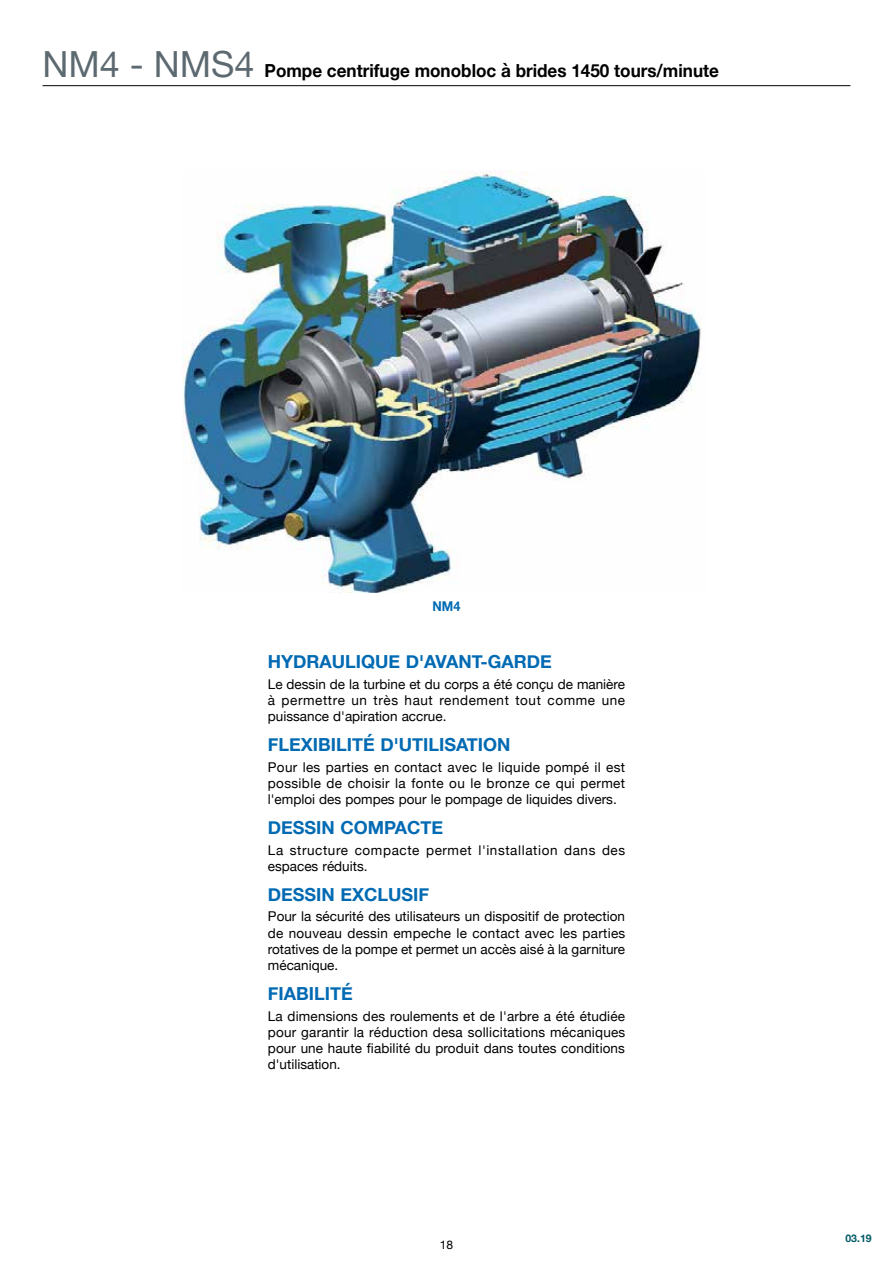
<style>
.page{position:relative;width:893px;height:1263px;background:#fff}
.page>*{position:absolute;margin:0;border:0;box-sizing:border-box;transform-origin:0 0}
.t1{font:700 18px "Helvetica Neue";color:#006ab3}
.t2{font:700 18px "Helvetica Neue";color:#000;scale:.95 1}
.t3{font:13.5px/16.2px "Helvetica Neue";color:#000;text-align:justify}
.t4{font:13.5px/16.2px "Helvetica Neue";letter-spacing:.045em;color:#000}
.t5{font:700 13.5px "Helvetica Neue";color:#006ab3;scale:.94 1}
.t6{font:12px "Helvetica Neue";color:#000}
.t7{font:700 10.5px "Helvetica Neue";color:#005a65}
.s1{font-weight:400;font-size:36px;color:#5d6970}
</style>
<div class="page">
<hr style="left:43px;top:85px;width:807px;height:1px;background:#000">
<img style="left:183px;top:170px;width:519px;height:422px">
<h1 class="t2" style="left:43px;top:56px;width:714px"><span class="s1">NM4 - NMS4</span> Pompe centrifuge monobloc à brides 1450 tours/minute</h1>
<p class="t5" style="left:432px;top:596px;width:31px">NM4</p>
<h1 class="t1" style="left:268px;top:648px;width:285px">HYDRAULIQUE D'AVANT-GARDE</h1>
<p class="t3" style="left:268px;top:675px;width:359px">Le dessin de la turbine et du corps a été conçu de manière à permettre un très haut rendement tout comme une puissance d'apiration accrue.</p>
<h1 class="t1" style="left:268px;top:731px;width:244px">FLEXIBILITÉ D'UTILISATION</h1>
<p class="t3" style="left:268px;top:758px;width:359px">Pour les parties en contact avec le liquide pompé il est possible de choisir la fonte ou le bronze ce qui permet l'emploi des pompes pour le pompage de liquides divers.</p>
<h1 class="t1" style="left:268px;top:813px;width:177px">DESSIN COMPACTE</h1>
<p class="t4" style="left:268px;top:841px;width:359px">La structure compacte permet l'installation dans des espaces réduits.</p>
<h1 class="t1" style="left:268px;top:880px;width:163px">DESSIN EXCLUSIF</h1>
<p class="t3" style="left:268px;top:907px;width:359px">Pour la sécurité des utilisateurs un dispositif de protection de nouveau dessin empeche le contact avec les parties rotatives de la pompe et permet un accès aisé à la garniture mécanique.</p>
<h1 class="t1" style="left:268px;top:979px;width:86px">FIABILITÉ</h1>
<p class="t3" style="left:268px;top:1007px;width:359px">La dimensions des roulements et de l'arbre a été étudiée pour garantir la réduction desa sollicitations mécaniques pour une haute fiabilité du produit dans toutes conditions d'utilisation.</p>
<p class="t6" style="left:440px;top:1234px;width:15px">18</p>
<p class="t7" style="left:845px;top:1230px;width:28px">03.19</p>
</div>
